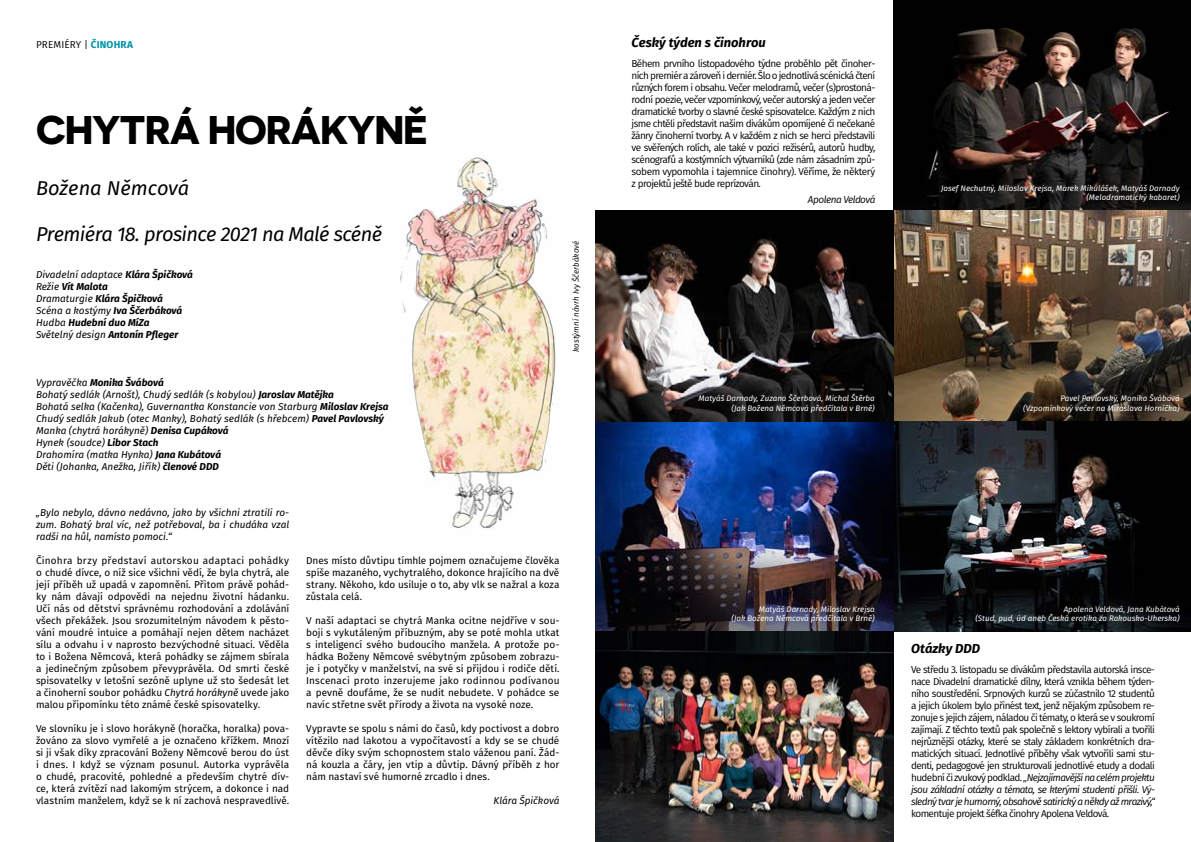
<style>
.page{position:relative;width:1191px;height:842px;background:#fff}
.page>*{position:absolute;margin:0;border:0;box-sizing:border-box;transform-origin:0 0}
.t1{font:700 40px "Novecentosanswide";letter-spacing:-.03em;color:#000}
.t2{font:italic 20px "Fira Sans";letter-spacing:-.03em;color:#000}
.t3{font:italic 20px "Fira Sans";color:#000}
.t4{font:italic 700 13px "Fira Sans";color:#000}
.t5{font:10px/12px "Fira Sans";letter-spacing:-.01em;color:#000;text-align:justify}
.t6{font:10px/12px "Fira Sans";letter-spacing:-.06em;color:#000;text-align:justify}
.t7{font:italic 10px/12px "Fira Sans";color:#000}
.t8{font:italic 700 10px/12px "Fira Sans";color:#000}
.t9{font:10px "Fira Sans";letter-spacing:.01em;color:#000}
.t10{font:italic 10px "Fira Sans";letter-spacing:-.05em;color:#000}
.t11{font:italic 8px/9.6px "Fira Sans";color:#fff;text-align:right}
.t12{font:italic 8px "Fira Sans";color:#000}
.s1{font-weight:700;color:#0094aa}
.s2{font-weight:400}
.s3{font-weight:700}
.s4{font-style:italic}
</style>
<div class="page">
<img style="left:893px;top:0;width:298px;height:211px">
<img style="left:893px;top:211px;width:298px;height:210px">
<svg style="left:893px;top:421px;width:298px;height:211px;background:#1e1e21"></svg>
<img style="left:595px;top:421px;width:298px;height:211px">
<svg style="left:595px;top:211px;width:298px;height:210px;background:#373231"></svg>
<img style="left:595px;top:632px;width:298px;height:210px">
<img style="left:400px;top:157px;width:156px;height:373px">
<p class="t9" style="left:36px;top:38px;width:99px">PREMIÉRY | <span class="s1">ČINOHRA</span></p>
<h1 class="t1" style="left:36px;top:105px;width:393px">CHYTRÁ HORÁKYNĚ</h1>
<h2 class="t3" style="left:36px;top:174px;width:155px">Božena Němcová</h2>
<h2 class="t2" style="left:36px;top:220px;width:348px">Premiéra 18. prosince 2021 na Malé scéně</h2>
<p class="t8" style="left:36px;top:268px;width:158px"><span class="s2">Divadelní adaptace</span> Klára Špičková<br><span class="s2">Režie</span> Vít Malota<br><span class="s2">Dramaturgie</span> Klára Špičková<br><span class="s2">Scéna a kostýmy</span> Iva Ščerbáková<br><span class="s2">Hudba</span> Hudební duo MíZa<br><span class="s2">Světelný design</span> Antonín Pfleger</p>
<p class="t7" style="left:36px;top:376px;width:354px">Vypravěčka <span class="s3">Monika Švábová<br></span>Bohatý sedlák (Arnošt), Chudý sedlák (s kobylou) <span class="s3">Jaroslav Matějka<br></span>Bohatá selka (Kačenka), Guvernantka Konstancie von Starburg <span class="s3">Miloslav Krejsa </span>Chudý sedlák Jakub (otec Manky), Bohatý sedlák (s hřebcem) <span class="s3">Pavel Pavlovský </span>Manka (chytrá horákyně) <span class="s3">Denisa Cupáková<br></span>Hynek (soudce) <span class="s3">Libor Stach<br></span>Drahomíra (matka Hynka) <span class="s3">Jana Kubátová<br></span>Děti (Johanka, Anežka, Jiřík) <span class="s3">členové DDD</span></p>
<p class="t12" style="left:570px;top:352px;width:112px;rotate:-90deg">kostýmní návrh Ivy Ščerbákové</p>
<p class="t7" style="left:36px;top:507px;width:255px;text-align:justify">„Bylo nebylo, dávno nedávno, jako by všichni ztratili ro&shy;zum. Bohatý bral víc, než potřeboval, ba i chudáka vzal radši na hůl, namísto pomoci.“</p>
<p class="t5" style="left:36px;top:555px;width:255px">Činohra brzy představí autorskou adaptaci pohádky o chudé dívce, o níž sice všichni vědí, že byla chytrá, ale její příběh už upadá v zapomnění. Přitom právě pohád&shy;ky nám dávají odpovědi na nejednu životní hádanku.<br>Učí nás od dětství správnému rozhodování a zdolávání všech překážek. Jsou srozumitelným návodem k pěsto&shy;vání moudré intuice a pomáhají nejen dětem nacházet sílu a odvahu i v naprosto bezvýchodné situaci. Věděla to i Božena Němcová, která pohádky se zájmem sbírala a jedinečným způsobem převyprávěla. Od smrti české spisovatelky v letošní sezóně uplyne už sto šedesát let a činoherní soubor pohádku <span class="s4">Chytrá horákyně</span> uvede jako malou připomínku této známé české spisovatelky.</p>
<p class="t5" style="left:36px;top:723px;width:255px">Ve slovníku je i slovo horákyně (horačka, horalka) pova&shy;žováno za slovo vymřelé a je označeno křížkem. Mnozí si ji však díky zpracování Boženy Němcové berou do úst i dnes. I když se význam posunul. Autorka vyprávěla o chudé, pracovité, pohledné a především chytré dív&shy;ce, která zvítězí nad lakomým strýcem, a dokonce i nad vlastním manželem, když se k ní zachová nespravedlivě.</p>
<p class="t5" style="left:306px;top:555px;width:255px">Dnes místo důvtipu tímhle pojmem označujeme člověka spíše mazaného, vychytralého, dokonce hrajícího na dvě strany. Někoho, kdo usiluje o to, aby vlk se nažral a koza zůstala celá.</p>
<p class="t5" style="left:306px;top:615px;width:255px">V naší adaptaci se chytrá Manka ocitne nejdříve v sou&shy;boji s vykutáleným příbuzným, aby se poté mohla utkat s inteligencí svého budoucího manžela. A protože po&shy;hádka Boženy Němcové svébytným způsobem zobrazu&shy;je i potyčky v manželství, na své si přijdou i rodiče dětí.<br>Inscenaci proto inzerujeme jako rodinnou podívanou a pevně doufáme, že se nudit nebudete. V pohádce se navíc střetne svět přírody a života na vysoké noze.</p>
<p class="t5" style="left:306px;top:723px;width:255px">Vypravte se spolu s námi do časů, kdy poctivost a dobro vítězilo nad lakotou a vypočítavostí a kdy se se chudé děvče díky svým schopnostem stalo váženou paní. Žád&shy;ná kouzla a čáry, jen vtip a důvtip. Dávný příběh z hor nám nastaví své humorné zrcadlo i dnes.</p>
<p class="t7" style="left:493px;top:795px;width:67px">Klára Špičková</p>
<h3 class="t4" style="left:631px;top:33px;width:136px">Český týden s činohrou</h3>
<p class="t6" style="left:631px;top:57px;width:245px">Během prvního listopadového týdne proběhlo pět činoher&shy;ních premiér a zároveň i derniér. Šlo o jednotlivá scénická čtení různých forem i obsahu. Večer melodramů, večer (s)prostoná&shy;rodní poezie, večer vzpomínkový, večer autorský a jeden večer dramatické tvorby o slavné české spisovatelce. Každým z nich jsme chtěli představit našim divákům opomíjené či nečekané žánry činoherní tvorby. A v každém z nich se herci představili ve svěřených rolích, ale také v pozici režisérů, autorů hudby, scénografů a kostýmních výtvarníků (zde nám zásadním způ&shy;sobem vypomohla i tajemnice činohry). Věříme, že některý z projektů ještě bude reprízován.</p>
<p class="t10" style="left:808px;top:192px;width:69px">Apolena Veldová</p>
<p class="t11" style="left:941px;top:183px;width:240px">Josef Nechutný, Miloslav Krejsa, Marek Mikulášek, Matyáš Darnady (Melodramatický kabaret)</p>
<p class="t11" style="left:698px;top:394px;width:178px">Matyáš Darnady, Zuzana Ščerbová, Michal Štěrba (Jak Božena Němcová předčítala v Brně)</p>
<p class="t11" style="left:1023px;top:394px;width:158px">Pavel Pavlovský, Monika Švábová (Vzpomínkový večer na Miroslava Horníčka)</p>
<p class="t11" style="left:731px;top:604px;width:145px">Matyáš Darnady, Miloslav Krejsa<br>(Jak Božena Němcová předčítala v Brně)</p>
<p class="t11" style="left:975px;top:604px;width:206px">Apolena Veldová, Jana Kubátová<br>(Stud, pud, úd aneb Česká erotika za Rakousko-Uherska)</p>
<h3 class="t4" style="left:911px;top:639px;width:71px">Otázky DDD</h3>
<p class="t6" style="left:911px;top:663px;width:245px">Ve středu 3. listopadu se divákům představila autorská insce&shy;nace Divadelní dramatické dílny, která vznikla během týden&shy;ního soustředění. Srpnových kurzů se zúčastnilo 12 studentů a jejich úkolem bylo přinést text, jenž nějakým způsobem re&shy;zonuje s jejich zájem, náladou či tématy, o která se v soukromí zajímají. Z těchto textů pak společně s lektory vybírali a tvořili nejrůznější otázky, které se staly základem konkrétních dra&shy;matických situací. Jednotlivé příběhy však vytvořili sami stu&shy;denti, pedagogové jen strukturovali jednotlivé etudy a dodali hudební či zvukový podklad. <span class="s4">„Nejzajímavější na celém projektu jsou základní otázky a témata, se kterými studenti přišli. Vý&shy;sledný tvar je humorný, obsahově satirický a někdy až mrazivý,“</span></p>
<p class="t6" style="left:911px;top:807px;width:200px">komentuje projekt šéfka činohry Apolena Veldová.</p>
</div>
